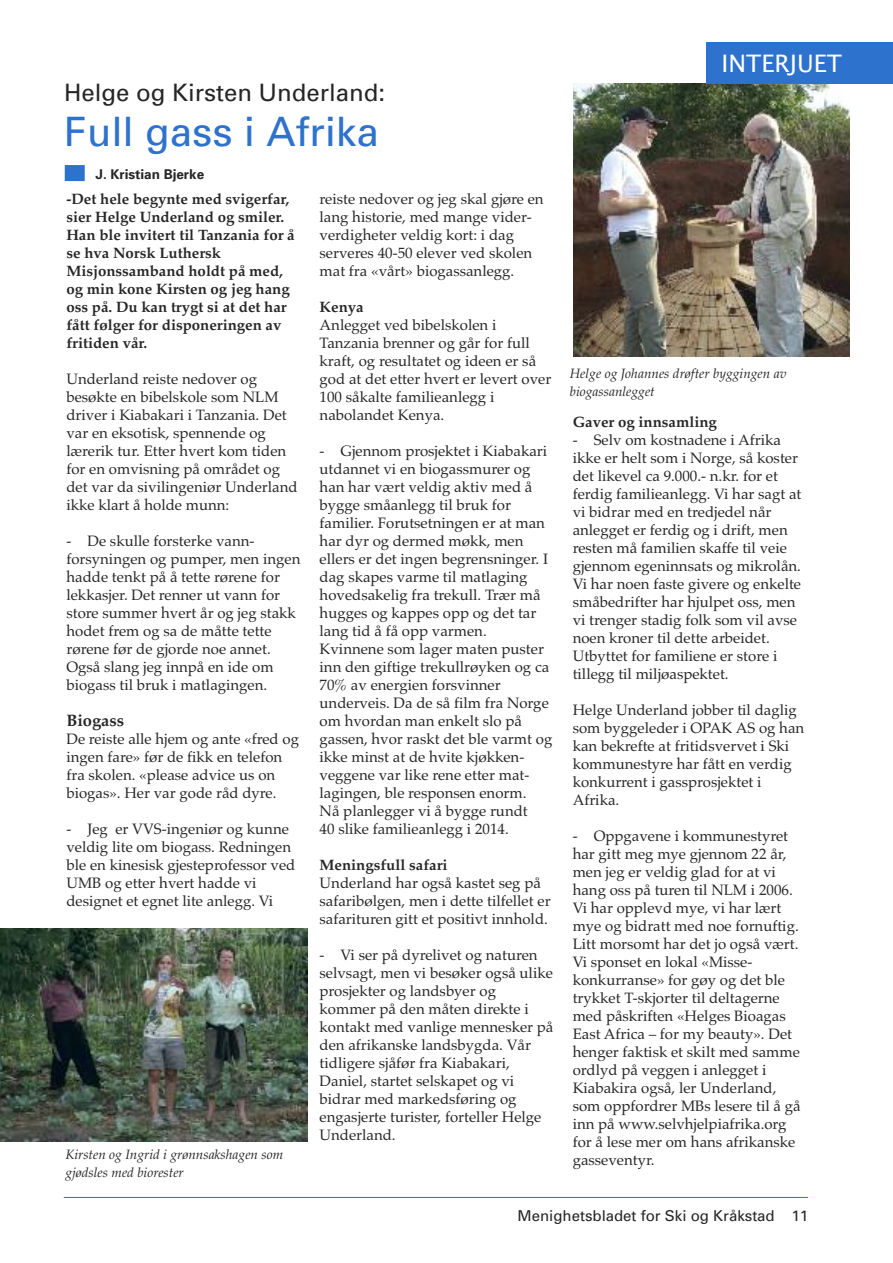
<style>
.page{position:relative;width:893px;height:1263px;background:#fff}
.page>*{position:absolute;margin:0;border:0;box-sizing:border-box;transform-origin:0 0}
.t1{font:40.5px "Univers";color:#2d72cc}
.t2{font:24px "Univers";color:#272627}
.t3{font:24px "Lucida Grande";color:#fff}
.t4{font:700 16.5px "Palatino";color:#272627}
.t5{font:15px/18px "Palatino";color:#272627}
.t6{font:700 15px/18px "Palatino";color:#272627}
.t7{font:15px "Univers";color:#272627}
.t8{font:italic 13.5px/17.9px "Palatino";color:#272627}
.t9{font:700 13.5px "Univers";letter-spacing:-.005em;color:#272627}
</style>
<div class="page">
<hr style="left:64px;top:1197px;width:744px;height:1px;background:#2d72cc">
<div style="left:65px;top:165px;width:20px;height:16px;background:#2d72cc"></div>
<img style="left:573px;top:84px;width:276px;height:272px">
<img style="left:0;top:928px;width:307px;height:213px">
<div style="left:706px;top:43px;width:187px;height:41px;background:#2d72cc"></div>
<h2 class="t2" style="left:64px;top:83px;width:322px">Helge og Kirsten Underland:</h2>
<h1 class="t1" style="left:64px;top:116px;width:316px">Full gass i Afrika</h1>
<p class="t9" style="left:96px;top:169px;width:110px">J. Kristian Bjerke</p>
<p class="t6" style="left:66px;top:190px;width:230px">-Det hele begynte med svigerfar, sier Helge Underland og smiler.<br>Han ble invitert til Tanzania for å se hva Norsk Luthersk<br>Misjonssamband holdt på med, og min kone Kirsten og jeg hang oss på. Du kan trygt si at det har fått følger for disponeringen av fritiden vår.</p>
<p class="t5" style="left:66px;top:370px;width:233px">Underland reiste nedover og besøkte en bibelskole som NLM driver i Kiabakari i Tanzania. Det var en eksotisk, spennende og lærerik tur. Etter hvert kom tiden for en omvisning på området og det var da sivilingeniør Underland ikke klart å holde munn:</p>
<p class="t5" style="left:66px;top:532px;width:236px">- De skulle forsterke vann&shy;forsyningen og pumper, men ingen hadde tenkt på å tette rørene for lekkasjer. Det renner ut vann for store summer hvert år og jeg stakk hodet frem og sa de måtte tette rørene før de gjorde noe annet.<br>Også slang jeg innpå en ide om biogass til bruk i matlagingen.</p>
<p class="t4" style="left:66px;top:710px;width:59px">Biogass</p>
<p class="t5" style="left:66px;top:730px;width:234px">De reiste alle hjem og ante «fred og ingen fare» før de fikk en telefon fra skolen. «please advice us on biogas». Her var gode råd dyre.</p>
<p class="t5" style="left:66px;top:820px;width:230px">- Jeg er VVS-ingeniør og kunne veldig lite om biogass. Redningen ble en kinesisk gjesteprofessor ved<br>UMB og etter hvert hadde vi designet et egnet lite anlegg. Vi</p>
<p class="t8" style="left:65px;top:1146px;width:219px">Kirsten og Ingrid i grønnsakshagen som gjødsles med biorester</p>
<p class="t5" style="left:320px;top:190px;width:226px">reiste nedover og jeg skal gjøre en lang historie, med mange vider&shy;verdigheter veldig kort: i dag serveres 40-50 elever ved skolen mat fra «vårt» biogassanlegg.</p>
<p class="t6" style="left:320px;top:298px;width:46px">Kenya</p>
<p class="t5" style="left:320px;top:316px;width:233px">Anlegget ved bibelskolen i<br>Tanzania brenner og går for full kraft, og resultatet og ideen er så god at det etter hvert er levert over<br>100 såkalte familieanlegg i nabolandet Kenya.</p>
<p class="t5" style="left:320px;top:442px;width:234px">- Gjennom prosjektet i Kiabakari utdannet vi en biogassmurer og han har vært veldig aktiv med å bygge småanlegg til bruk for familier. Forutsetningen er at man har dyr og dermed møkk, men ellers er det ingen begrensninger. I dag skapes varme til matlaging hovedsakelig fra trekull. Trær må hugges og kappes opp og det tar lang tid å få opp varmen.<br>Kvinnene som lager maten puster inn den giftige trekullrøyken og ca<br>70% av energien forsvinner underveis. Da de så film fra Norge om hvordan man enkelt slo på gassen, hvor raskt det ble varmt og ikke minst at de hvite kjøkken&shy;veggene var like rene etter mat&shy;lagingen, ble responsen enorm.<br>Nå planlegger vi å bygge rundt<br>40 slike familieanlegg i 2014.</p>
<p class="t6" style="left:320px;top:856px;width:129px">Meningsfull safari</p>
<p class="t5" style="left:320px;top:874px;width:232px">Underland har også kastet seg på safaribølgen, men i dette tilfellet er safarituren gitt et positivt innhold.</p>
<p class="t5" style="left:320px;top:946px;width:235px">- Vi ser på dyrelivet og naturen selvsagt, men vi besøker også ulike prosjekter og landsbyer og kommer på den måten direkte i kontakt med vanlige mennesker på den afrikanske landsbygda. Vår tidligere sjåfør fra Kiabakari,<br>Daniel, startet selskapet og vi bidrar med markedsføring og engasjerte turister, forteller Helge<br>Underland.</p>
<h2 class="t3" style="left:722px;top:49px;width:122px">INTERJUET</h2>
<p class="t8" style="left:570px;top:365px;width:218px">Helge og Johannes drøfter byggingen av biogassanlegget</p>
<p class="t6" style="left:573px;top:413px;width:146px">Gaver og innsamling</p>
<p class="t5" style="left:573px;top:431px;width:230px">- Selv om kostnadene i Afrika ikke er helt som i Norge, så koster det likevel ca 9.000.- n.kr. for et ferdig familieanlegg. Vi har sagt at vi bidrar med en tredjedel når anlegget er ferdig og i drift, men resten må familien skaffe til veie gjennom egeninnsats og mikrolån.<br>Vi har noen faste givere og enkelte småbedrifter har hjulpet oss, men vi trenger stadig folk som vil avse noen kroner til dette arbeidet.<br>Utbyttet for familiene er store i tillegg til miljøaspektet.</p>
<p class="t5" style="left:573px;top:701px;width:233px">Helge Underland jobber til daglig som byggeleder i OPAK AS og han kan bekrefte at fritidsvervet i Ski kommunestyre har fått en verdig konkurrent i gassprosjektet i<br>Afrika.</p>
<p class="t5" style="left:573px;top:827px;width:229px">- Oppgavene i kommunestyret har gitt meg mye gjennom 22 år, men jeg er veldig glad for at vi hang oss på turen til NLM i 2006.<br>Vi har opplevd mye, vi har lært mye og bidratt med noe fornuftig.<br>Litt morsomt har det jo også vært.<br>Vi sponset en lokal «Misse&shy;konkurranse» for gøy og det ble trykket T-skjorter til deltagerne med påskriften «Helges Bioagas<br>East Africa – for my beauty». Det henger faktisk et skilt med samme ordlyd på veggen i anlegget i<br>Kiabakira også, ler Underland, som oppfordrer MBs lesere til å gå inn på www.selvhjelpiafrika.org for å lese mer om hans afrikanske gasseventyr.</p>
<p class="t7" style="left:518px;top:1211px;width:292px">Menighetsbladet for Ski og Kråkstad 11</p>
</div>
